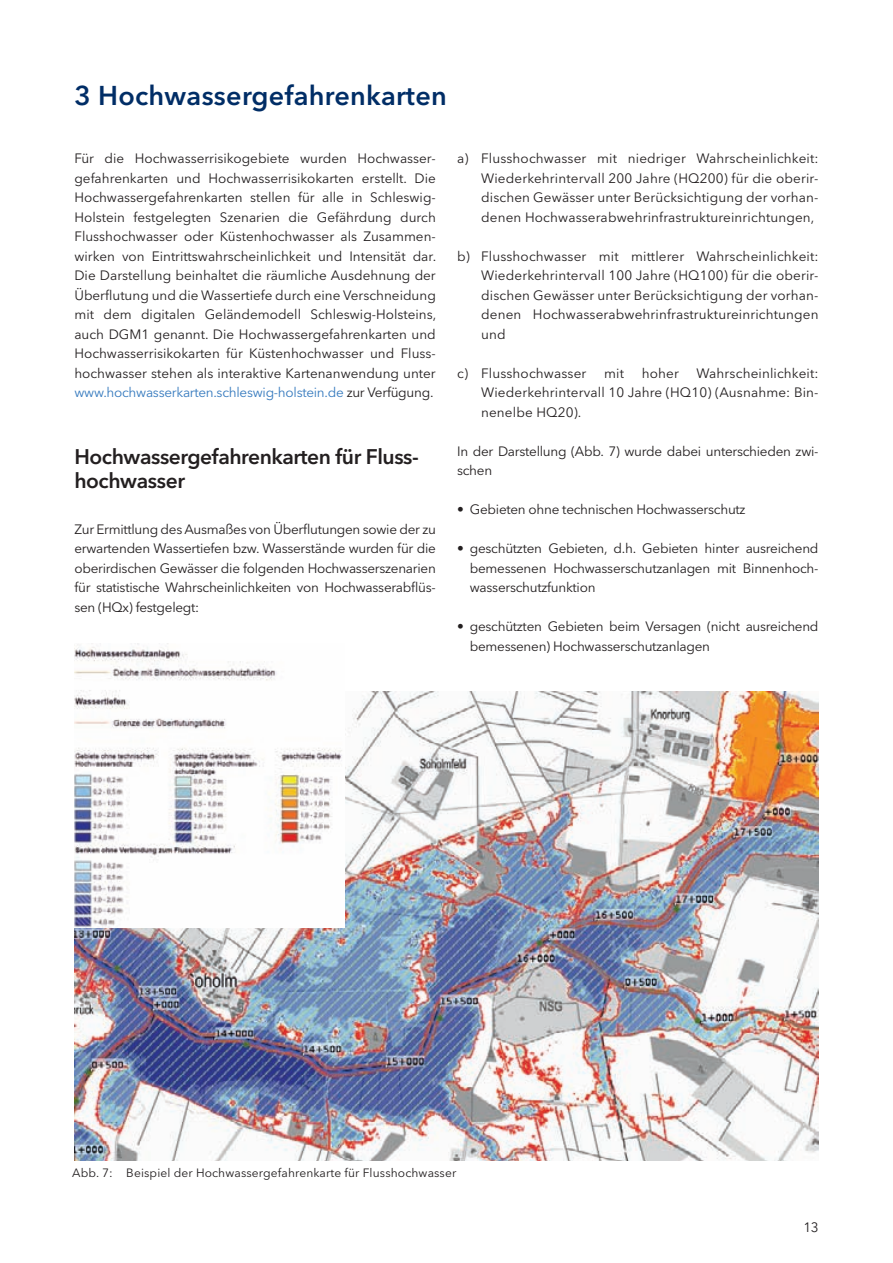
<style>
.page{position:relative;width:893px;height:1263px;background:#fff}
.page>*{position:absolute;margin:0;border:0;box-sizing:border-box;transform-origin:0 0}
.t1{font:600 27px "Avenir Next LT Pro";letter-spacing:.01em;color:#002d66}
.t2{font:600 21px/24px "Avenir Next LT Pro";letter-spacing:-.02em;color:#231f20}
.t3{font:13.5px/19.5px "Avenir Next LT Pro";letter-spacing:-.02em;color:#231f20;text-align:justify}
.t4{font:13.5px "Avenir Next LT Pro";letter-spacing:.01em;color:#231f20}
.t5{font:12px "Avenir Next LT Pro";letter-spacing:.01em;color:#231f20}
.s1{color:#367abe}
</style>
<div class="page">
<img style="left:74px;top:691px;width:745px;height:470px">
<img style="left:74px;top:644px;width:270px;height:283px">
<h1 class="t1" style="left:74px;top:80px;width:374px">3 Hochwassergefahrenkarten</h1>
<p class="t3" style="left:74px;top:149px;width:363px">Für die Hochwasserrisikogebiete wurden Hochwasser&shy;gefahrenkarten und Hochwasserrisikokarten erstellt. Die Hochwassergefahrenkarten stellen für alle in Schleswig-Holstein festgelegten Szenarien die Gefährdung durch Flusshochwasser oder Küstenhochwasser als Zusammen&shy;wirken von Eintrittswahrscheinlichkeit und Intensität dar.<br>Die Darstellung beinhaltet die räumliche Ausdehnung der Überflutung und die Wassertiefe durch eine Verschneidung mit dem digitalen Geländemodell Schleswig-Holsteins, auch DGM1 genannt. Die Hochwassergefahrenkarten und Hochwasserrisikokarten für Küstenhochwasser und Fluss&shy;hochwasser stehen als interaktive Kartenanwendung unter <span class="s1">www.hochwasserkarten.schleswig-holstein.de</span> zur Verfügung.</p>
<h2 class="t2" style="left:74px;top:445px;width:346px">Hochwassergefahrenkarten für Fluss&shy;hochwasser</h2>
<p class="t3" style="left:74px;top:519px;width:363px">Zur Ermittlung des Ausmaßes von Überflutungen sowie der zu erwartenden Wassertiefen bzw. Wasserstände wurden für die oberirdischen Gewässer die folgenden Hochwasserszenarien für statistische Wahrscheinlichkeiten von Hochwasserabflüs&shy;sen (HQx) festgelegt:</p>
<p class="t3" style="left:481px;top:149px;width:339px;text-indent:-24px">a) Flusshochwasser mit niedriger Wahrscheinlichkeit:<br>Wiederkehrintervall 200 Jahre (HQ200) für die oberir&shy;dischen Gewässer unter Berücksichtigung der vorhan&shy;denen Hochwasserabwehrinfrastruktureinrichtungen,</p>
<p class="t3" style="left:481px;top:246px;width:339px;text-indent:-24px">b) Flusshochwasser mit mittlerer Wahrscheinlichkeit:<br>Wiederkehrintervall 100 Jahre (HQ100) für die oberir&shy;dischen Gewässer unter Berücksichtigung der vorhan&shy;denen Hochwasserabwehrinfrastruktureinrichtungen und</p>
<p class="t4" style="left:457px;top:365px;width:131px">c) Flusshochwasser</p>
<p class="t3" style="left:604px;top:363px;width:21px">mit</p>
<p class="t3" style="left:642px;top:363px;width:39px">hoher</p>
<p class="t3" style="left:481px;top:363px;width:339px;text-indent:215px">Wahrscheinlichkeit:<br>Wiederkehrintervall 10 Jahre (HQ10) (Ausnahme: Bin&shy;nenelbe HQ20).</p>
<p class="t3" style="left:457px;top:441px;width:363px">In der Darstellung (Abb. 7) wurde dabei unterschieden zwi&shy;schen</p>
<p class="t3" style="left:457px;top:500px;width:290px">• Gebieten ohne technischen Hochwasserschutz</p>
<p class="t3" style="left:470px;top:539px;width:350px;text-indent:-13px">• geschützten Gebieten, d.h. Gebieten hinter ausreichend bemessenen Hochwasserschutzanlagen mit Binnenhoch&shy;wasserschutzfunktion</p>
<p class="t3" style="left:470px;top:617px;width:350px;text-indent:-13px">• geschützten Gebieten beim Versagen (nicht ausreichend bemessenen) Hochwasserschutzanlagen</p>
<p class="t5" style="left:72px;top:1166px;width:386px">Abb. 7: Beispiel der Hochwassergefahrenkarte für Flusshochwasser</p>
<p class="t3" style="left:803px;top:1217px;width:17px">13</p>
</div>
